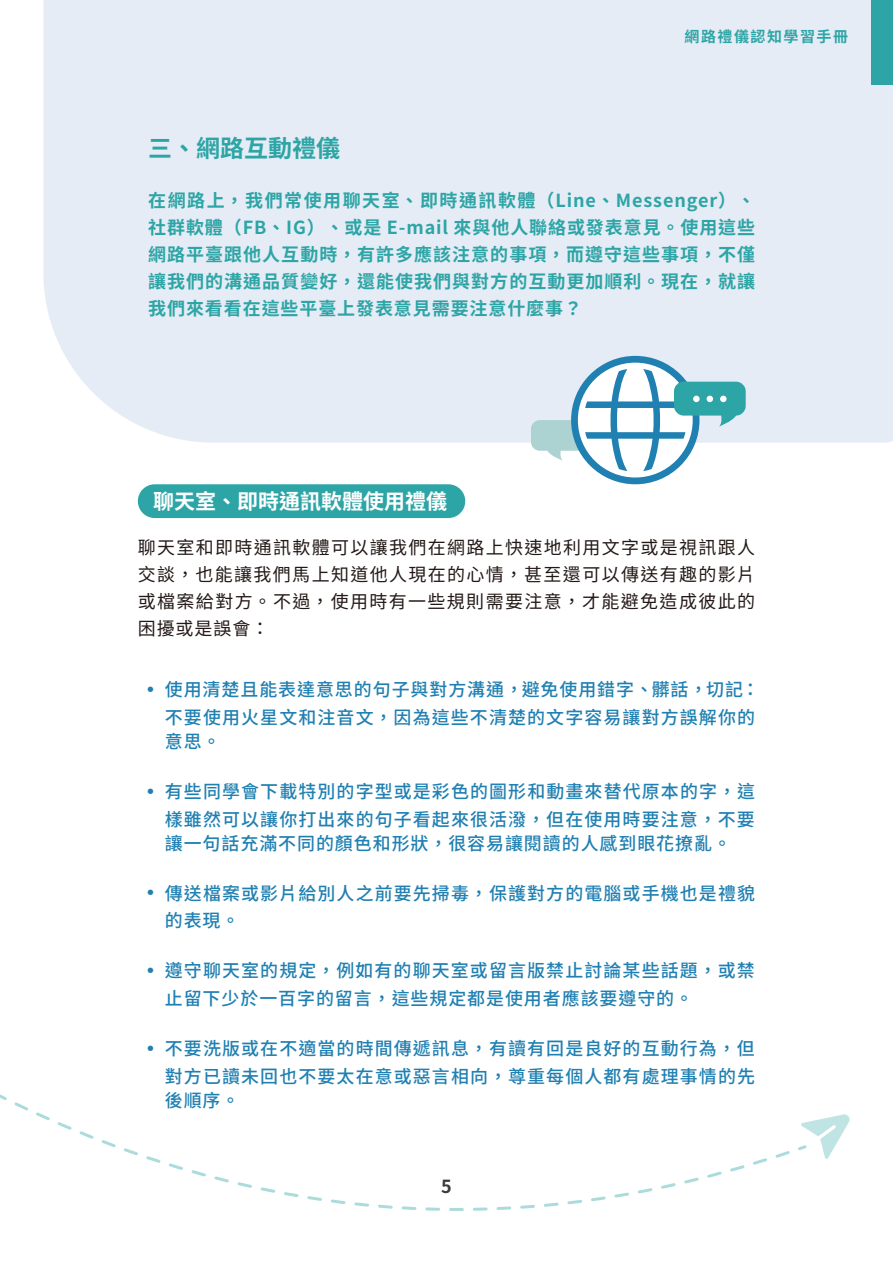
<style>
.page{position:relative;width:893px;height:1263px;background:#fff}
.page>*{position:absolute;margin:0;border:0;box-sizing:border-box;transform-origin:0 0}
.標題段落{font:700 24px "Noto Sans TC";color:#2da5a6}
.t1{font:700 21px "Noto Sans TC";color:#fff}
.t2{font:500 18px/27.8px "Noto Sans TC";letter-spacing:.06em;color:#2080b2;text-align:right}
.t3{font:700 18px/27px "Noto Sans TC";letter-spacing:.05em;color:#2da5a6;text-align:justify}
.t4{font:18px/27px "Noto Sans TC";letter-spacing:.075em;color:#231916;text-align:justify}
.t5{font:700 18px "Noto Sans TC";color:#3d3c39}
.t6{font:700 15px "Noto Sans TC";letter-spacing:.1em;color:#2da5a6}
.s1{font-weight:400;font-size:25.5px}
</style>
<div class="page">
<svg style="left:127px;top:1152px;width:663px;height:59px"></svg>
<div style="left:43px;top:0;width:850px;height:443px;background:#e6ecf5"></div>
<svg style="left:798px;top:1114px;width:52px;height:45px"></svg>
<div style="left:872px;top:0;width:21px;height:85px;background:#2da5a6"></div>
<svg style="left:531px;top:356px;width:215px;height:128px"></svg>
<div style="left:720px;top:396px;width:7px;height:6px;background:#fff;border-radius:50%"></div>
<div style="left:138px;top:484px;width:327px;height:34px;background:#2da5a6;border-radius:17px"></div>
<p class="t6" style="left:685px;top:28px;width:165px">網路禮儀認知學習手冊</p>
<p class="標題段落" style="left:148px;top:135px;width:193px">三、網路互動禮儀</p>
<p class="t3" style="left:148px;top:188px;width:608px">在網路上，我們常使用聊天室、即時通訊軟體（Line、Messenger）、社群軟體（FB、IG）、或是 E-mail 來與他人聯絡或發表意見。使用這些網路平臺跟他人互動時，有許多應該注意的事項，而遵守這些事項，不僅讓我們的溝通品質變好，還能使我們與對方的互動更加順利。現在，就讓我們來看看在這些平臺上發表意見需要注意什麼事？</p>
<p class="t1" style="left:153px;top:490px;width:296px">聊天室、即時通訊軟體使用禮儀</p>
<p class="t4" style="left:138px;top:534px;width:619px">聊天室和即時通訊軟體可以讓我們在網路上快速地利用文字或是視訊跟人交談，也能讓我們馬上知道他人現在的心情，甚至還可以傳送有趣的影片或檔案給對方。不過，使用時有一些規則需要注意，才能避免造成彼此的困擾或是誤會：</p>
<p class="t2" style="left:138px;top:676px;width:623px"><span class="s1">•</span>使用清楚且能表達意思的句子與對方溝通，避免使用錯字、髒話，切記：不要使用火星文和注音文，因為這些不清楚的文字容易讓對方誤解你的</p>
<p class="t2" style="left:165px;top:728px;width:57px">意思。</p>
<p class="t2" style="left:138px;top:778px;width:619px"><span class="s1">•</span>有些同學會下載特別的字型或是彩色的圖形和動畫來替代原本的字，這樣雖然可以讓你打出來的句子看起來很活潑，但在使用時要注意，不要</p>
<p class="t2" style="left:165px;top:829px;width:568px">讓一句話充滿不同的顏色和形狀，很容易讓閱讀的人感到眼花撩亂。</p>
<p class="t2" style="left:165px;top:879px;width:592px;text-align:left;text-indent:-27px"><span class="s1">•</span>傳送檔案或影片給別人之前要先掃毒，保護對方的電腦或手機也是禮貌的表現。</p>
<p class="t2" style="left:165px;top:957px;width:592px;text-align:left;text-indent:-27px"><span class="s1">•</span>遵守聊天室的規定，例如有的聊天室或留言版禁止討論某些話題，或禁止留下少於一百字的留言，這些規定都是使用者應該要遵守的。</p>
<p class="t2" style="left:138px;top:1035px;width:619px"><span class="s1">•</span>不要洗版或在不適當的時間傳遞訊息，有讀有回是良好的互動行為，但對方已讀未回也不要太在意或惡言相向，尊重每個人都有處理事情的先</p>
<p class="t2" style="left:165px;top:1087px;width:76px">後順序。</p>
<p class="t5" style="left:441px;top:1176px;width:12px">5</p>
</div>
